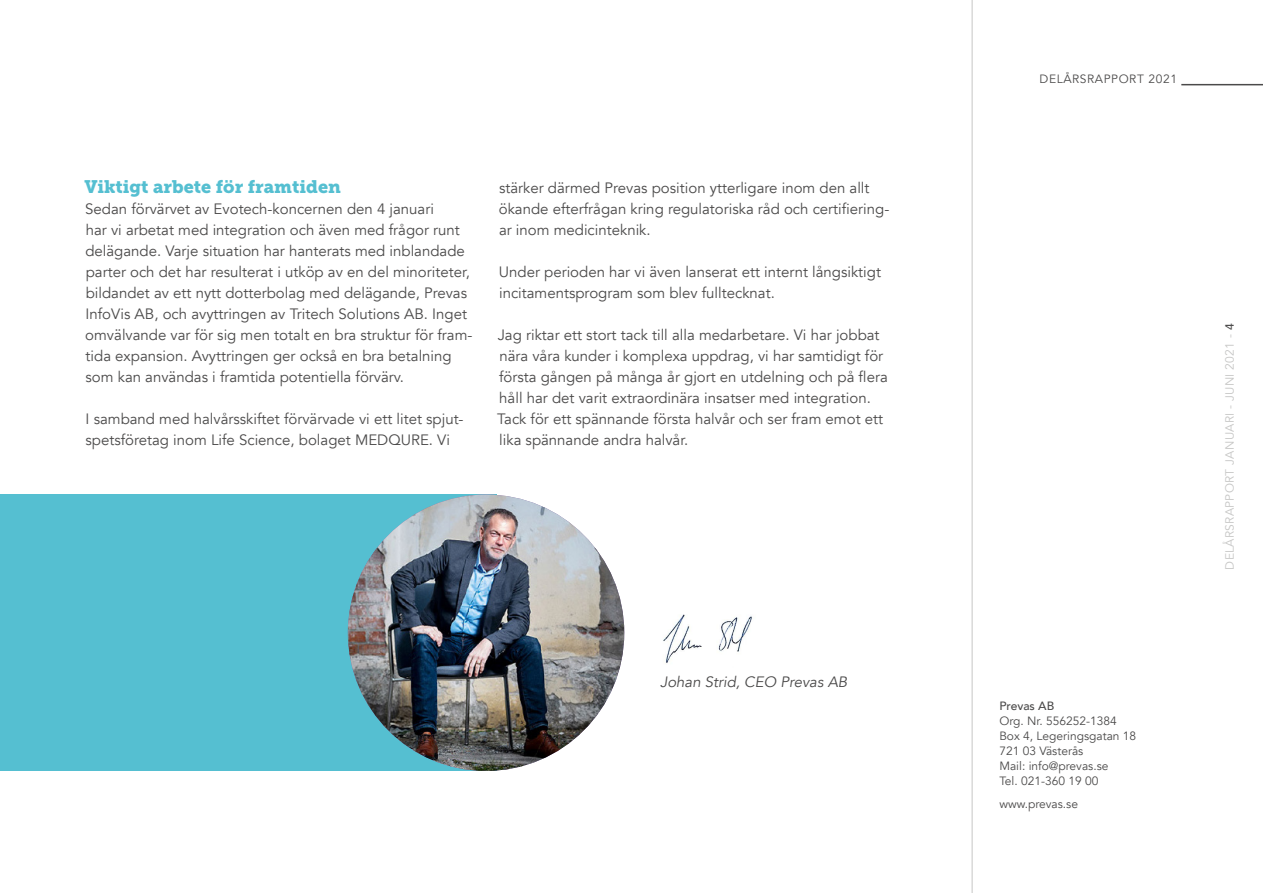
<style>
.page{position:relative;width:1263px;height:893px;background:#fff}
.page>*{position:absolute;margin:0;border:0;box-sizing:border-box;transform-origin:0 0}
.Brödtext{font:18px "Museo Slab 900";color:#55bfd1}
.Brödtext-2{font:15px/21px "Avenir";color:#4b4a4a}
.Brödtext-3{font:italic 15px "Avenir";color:#4b4a4a}
.t1{font:12px/15px "Avenir";color:#4b4a4a}
.t2{font:12px "Avenir";letter-spacing:.025em;color:#c6c6c5}
.t3{font:12px "Avenir";letter-spacing:.05em;color:#4b4a4a}
.t4{font:500 12px "Avenir";color:#4b4a4a}
.s1{font-weight:500;color:#4b4a4a}
</style>
<div class="page">
<hr style="left:1181px;top:84px;width:82px;height:1px;background:#4b4a4a">
<hr style="left:972px;top:0;width:1px;height:893px;background:#c6c6c5">
<div style="left:0;top:495px;width:496px;height:276px;background:#55bfd1"></div>
<img style="left:348px;top:495px;width:276px;height:276px;border-radius:138px">
<img style="left:663px;top:614px;width:89px;height:49px">
<p class="Brödtext" style="left:84px;top:176px;width:258px">Viktigt arbete för framtiden</p>
<p class="Brödtext-2" style="left:85px;top:198px;width:389px">Sedan förvärvet av Evotech-koncernen den 4 januari<br>har vi arbetat med integration och även med frågor runt delägande. Varje situation har hanterats med inblandade parter och det har resulterat i utköp av en del minoriteter, bildandet av ett nytt dotterbolag med delägande, Prevas InfoVis AB, och avyttringen av Tritech Solutions AB. Inget omvälvande var för sig men totalt en bra struktur för fram&shy;tida expansion. Avyttringen ger också en bra betalning som kan användas i framtida potentiella förvärv.</p>
<p class="Brödtext-2" style="left:86px;top:408px;width:380px">I samband med halvårsskiftet förvärvade vi ett litet spjut&shy;spetsföretag inom Life Science, bolaget MEDQURE. Vi</p>
<p class="Brödtext-2" style="left:499px;top:177px;width:392px">stärker därmed Prevas position ytterligare inom den allt ökande efterfrågan kring regulatoriska råd och certifiering&shy;ar inom medicinteknik.</p>
<p class="Brödtext-2" style="left:499px;top:261px;width:384px">Under perioden har vi även lanserat ett internt långsiktigt incitamentsprogram som blev fulltecknat.</p>
<p class="Brödtext-2" style="left:497px;top:324px;width:392px">Jag riktar ett stort tack till alla medarbetare. Vi har jobbat nära våra kunder i komplexa uppdrag, vi har samtidigt för första gången på många år gjort en utdelning och på flera håll har det varit extraordinära insatser med integration.<br>Tack för ett spännande första halvår och ser fram emot ett lika spännande andra halvår.</p>
<p class="Brödtext-3" style="left:660px;top:673px;width:189px">Johan Strid, CEO Prevas AB</p>
<p class="t3" style="left:1039px;top:72px;width:139px">DELÅRSRAPPORT 2021</p>
<p class="t4" style="left:999px;top:696px;width:56px">Prevas AB</p>
<p class="t1" style="left:999px;top:714px;width:138px">Org. Nr. 556252-1384<br>Box 4, Legeringsgatan 18<br>721 03 Västerås<br>Mail: info@prevas.se<br>Tel. 021-360 19 00</p>
<p class="t1" style="left:999px;top:796px;width:80px">www.prevas.se</p>
<p class="t2" style="left:1222px;top:569px;width:248px;rotate:-90deg">DELÅRSRAPPORT JANUARI - JUNI 2021 - <span class="s1">4</span></p>
</div>
